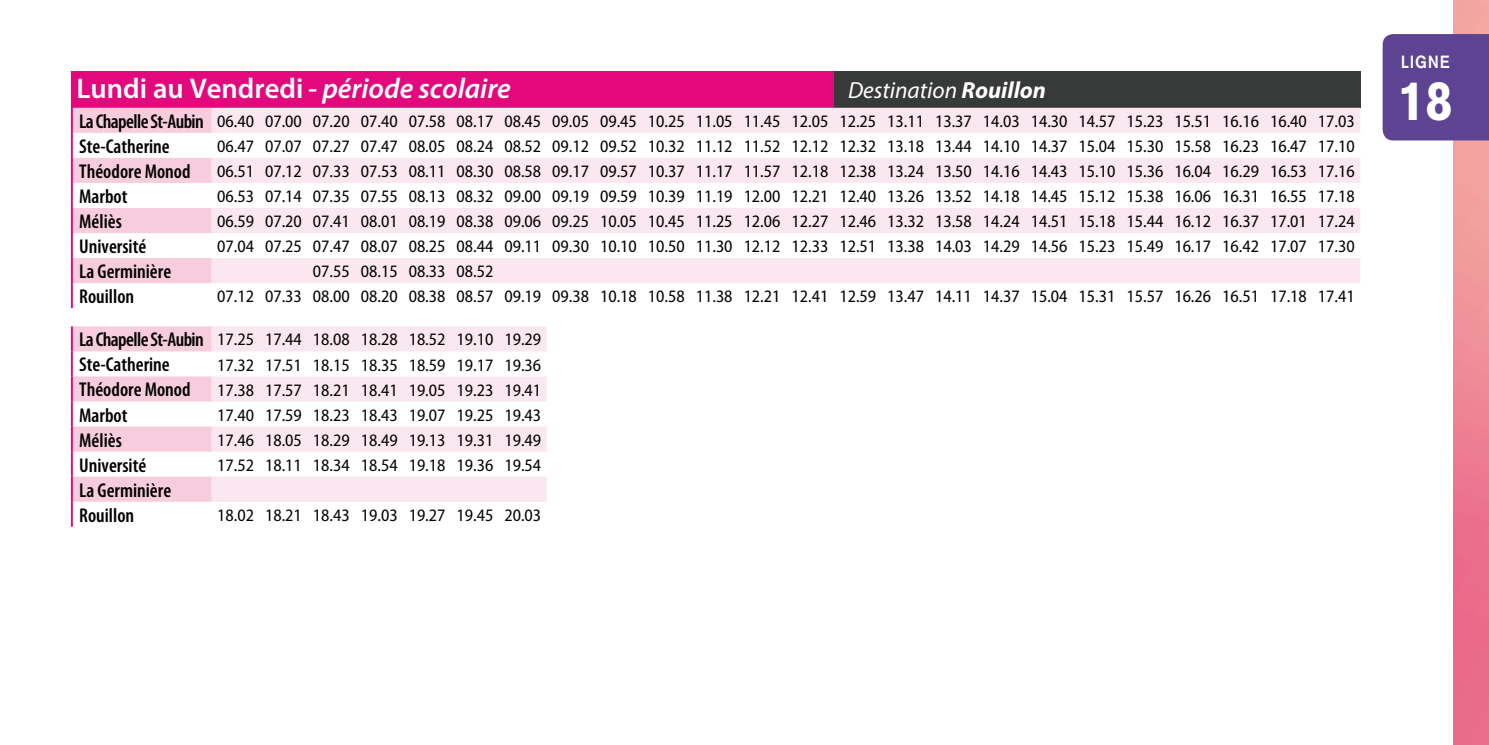
<style>
.page{position:relative;width:1489px;height:745px;background:#fff}
.page>*{position:absolute;margin:0;border:0;box-sizing:border-box;transform-origin:0 0}
.t1{font:700 55px "Akzidenz Grotesk BE";color:#fff;scale:.9 1}
.t2{font:italic 600 28.5px "Myriad Pro";color:#fff}
.t3{font:italic 23.25px "Myriad Pro";color:#fff}
.t4{font:600 condensed 20px/25px "Myriad Pro";color:#000}
.t5{font:semi-condensed 17.5px "Myriad Pro";color:#000}
.t6{font:500 17.5px "Akzidenz Grotesk BE";letter-spacing:.05em;color:#fff;scale:.9 1}
.s1{font-style:normal}
.s2{font-weight:700}
.s3{font-weight:600;font-stretch:condensed;font-size:20px}
</style>
<div class="page">
<svg style="left:1453px;top:0;width:35px;height:744px;background:#ed8393"></svg>
<div style="left:72px;top:71px;width:761px;height:37px;background:#e4087d"></div>
<div style="left:833px;top:71px;width:527px;height:37px;background:#383939"></div>
<svg style="left:73px;top:108px;width:139px;height:175px"></svg>
<svg style="left:212px;top:108px;width:1148px;height:175px;fill:#fbe7ef"></svg>
<hr style="left:71px;top:71px;width:2px;height:37px;background:#e4087d">
<hr style="left:71px;top:108px;width:2px;height:25px;background:#e4087d">
<hr style="left:71px;top:133px;width:2px;height:25px;background:#e4087d">
<hr style="left:71px;top:158px;width:2px;height:25px;background:#e4087d">
<hr style="left:71px;top:183px;width:2px;height:25px;background:#e4087d">
<hr style="left:71px;top:208px;width:2px;height:25px;background:#e4087d">
<hr style="left:71px;top:233px;width:2px;height:25px;background:#e4087d">
<hr style="left:71px;top:258px;width:2px;height:25px;background:#e4087d">
<hr style="left:71px;top:283px;width:2px;height:25px;background:#e4087d">
<svg style="left:73px;top:326px;width:139px;height:175px"></svg>
<svg style="left:212px;top:326px;width:334px;height:175px;fill:#fbe7ef"></svg>
<hr style="left:71px;top:326px;width:2px;height:25px;background:#e4087d">
<hr style="left:71px;top:351px;width:2px;height:25px;background:#e4087d">
<hr style="left:71px;top:376px;width:2px;height:25px;background:#e4087d">
<hr style="left:71px;top:401px;width:2px;height:25px;background:#e4087d">
<hr style="left:71px;top:426px;width:2px;height:25px;background:#e4087d">
<hr style="left:71px;top:451px;width:2px;height:25px;background:#e4087d">
<hr style="left:71px;top:476px;width:2px;height:25px;background:#e4087d">
<hr style="left:71px;top:501px;width:2px;height:25px;background:#e4087d">
<div style="left:1382px;top:34px;width:106px;height:106px;background:#5d4492"></div>
<h2 class="t2" style="left:76px;top:71px;width:436px"><span class="s1">Lundi au Vendredi</span> - période scolaire</h2>
<h3 class="t3" style="left:848px;top:76px;width:199px">Destination <span class="s2">Rouillon</span></h3>
<p class="t5" style="left:79px;top:111px;width:1276px"><span class="s3">La Chapelle St-Aubin</span> 06.40 07.00 07.20 07.40 07.58 08.17 08.45 09.05 09.45 10.25 11.05 11.45 12.05 12.25 13.11 13.37 14.03 14.30 14.57 15.23 15.51 16.16 16.40 17.03</p>
<p class="t4" style="left:79px;top:134px;width:92px">Ste-Catherine</p>
<p class="t5" style="left:217px;top:136px;width:1138px">06.47 07.07 07.27 07.47 08.05 08.24 08.52 09.12 09.52 10.32 11.12 11.52 12.12 12.32 13.18 13.44 14.10 14.37 15.04 15.30 15.58 16.23 16.47 17.10</p>
<p class="t4" style="left:79px;top:159px;width:113px">Théodore Monod</p>
<p class="t5" style="left:217px;top:161px;width:1138px">06.51 07.12 07.33 07.53 08.11 08.30 08.58 09.17 09.57 10.37 11.17 11.57 12.18 12.38 13.24 13.50 14.16 14.43 15.10 15.36 16.04 16.29 16.53 17.16</p>
<p class="t4" style="left:79px;top:184px;width:50px">Marbot</p>
<p class="t5" style="left:217px;top:186px;width:1138px">06.53 07.14 07.35 07.55 08.13 08.32 09.00 09.19 09.59 10.39 11.19 12.00 12.21 12.40 13.26 13.52 14.18 14.45 15.12 15.38 16.06 16.31 16.55 17.18</p>
<p class="t4" style="left:79px;top:209px;width:44px">Méliès</p>
<p class="t5" style="left:217px;top:211px;width:1138px">06.59 07.20 07.41 08.01 08.19 08.38 09.06 09.25 10.05 10.45 11.25 12.06 12.27 12.46 13.32 13.58 14.24 14.51 15.18 15.44 16.12 16.37 17.01 17.24</p>
<p class="t4" style="left:79px;top:234px;width:69px">Université</p>
<p class="t5" style="left:217px;top:236px;width:1138px">07.04 07.25 07.47 08.07 08.25 08.44 09.11 09.30 10.10 10.50 11.30 12.12 12.33 12.51 13.38 14.03 14.29 14.56 15.23 15.49 16.17 16.42 17.07 17.30</p>
<p class="t4" style="left:79px;top:259px;width:93px">La Germinière</p>
<p class="t5" style="left:313px;top:262px;width:182px">07.55 08.15 08.33 08.52</p>
<p class="t4" style="left:79px;top:284px;width:56px">Rouillon</p>
<p class="t5" style="left:217px;top:287px;width:1138px">07.12 07.33 08.00 08.20 08.38 08.57 09.19 09.38 10.18 10.58 11.38 12.21 12.41 12.59 13.47 14.11 14.37 15.04 15.31 15.57 16.26 16.51 17.18 17.41</p>
<p class="t5" style="left:79px;top:330px;width:463px"><span class="s3">La Chapelle St-Aubin</span> 17.25 17.44 18.08 18.28 18.52 19.10 19.29</p>
<p class="t4" style="left:79px;top:352px;width:92px">Ste-Catherine</p>
<p class="t5" style="left:217px;top:355px;width:325px">17.32 17.51 18.15 18.35 18.59 19.17 19.36</p>
<p class="t4" style="left:79px;top:377px;width:113px">Théodore Monod</p>
<p class="t5" style="left:217px;top:380px;width:325px">17.38 17.57 18.21 18.41 19.05 19.23 19.41</p>
<p class="t4" style="left:79px;top:402px;width:50px">Marbot</p>
<p class="t5" style="left:217px;top:405px;width:325px">17.40 17.59 18.23 18.43 19.07 19.25 19.43</p>
<p class="t4" style="left:79px;top:427px;width:44px">Méliès</p>
<p class="t5" style="left:217px;top:430px;width:325px">17.46 18.05 18.29 18.49 19.13 19.31 19.49</p>
<p class="t4" style="left:79px;top:452px;width:69px">Université</p>
<p class="t5" style="left:217px;top:455px;width:325px">17.52 18.11 18.34 18.54 19.18 19.36 19.54</p>
<p class="t4" style="left:79px;top:477px;width:93px">La Germinière<br>Rouillon</p>
<p class="t5" style="left:217px;top:505px;width:325px">18.02 18.21 18.43 19.03 19.27 19.45 20.03</p>
<p class="t6" style="left:1400px;top:51px;width:56px">LIGNE</p>
<h1 class="t1" style="left:1397px;top:69px;width:63px">18</h1>
</div>
